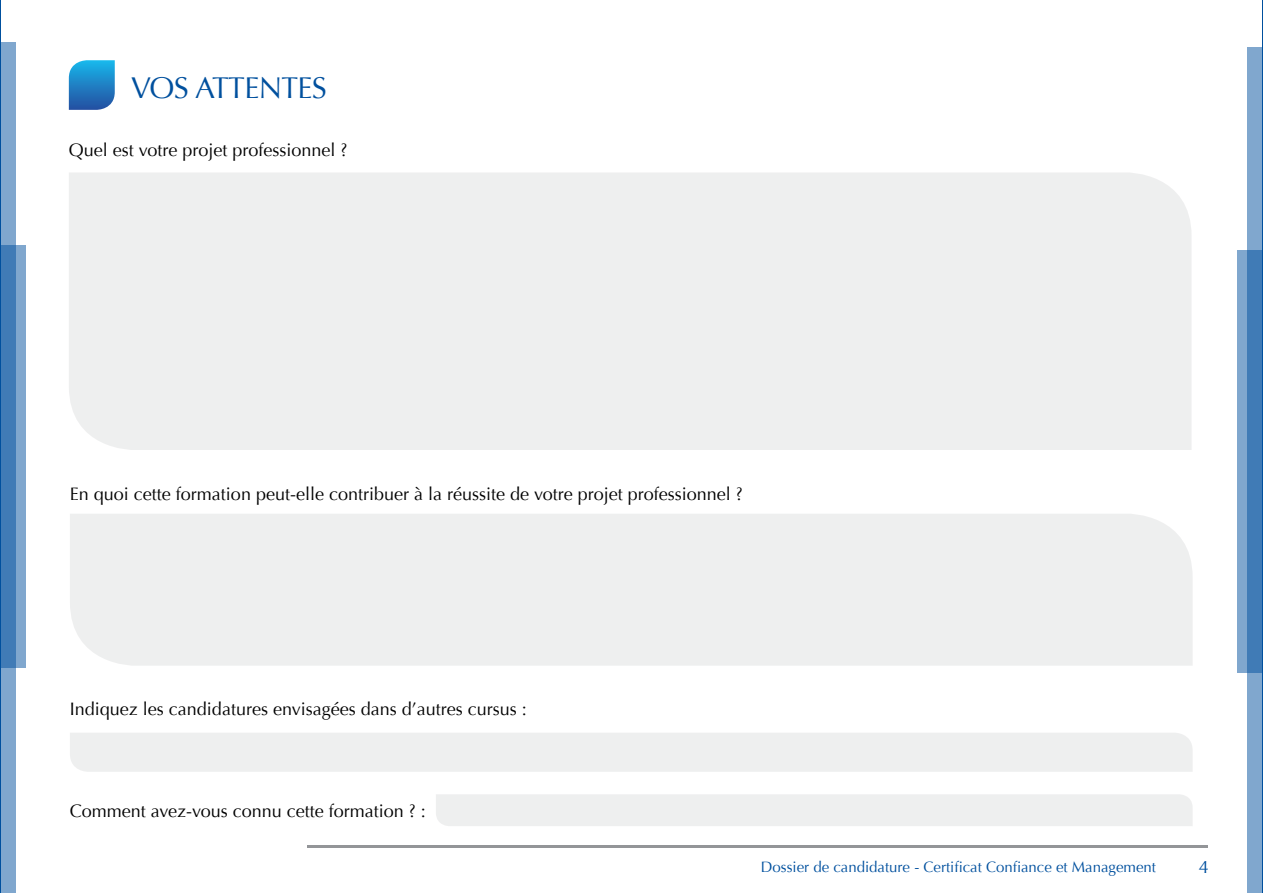
<style>
.page{position:relative;width:1263px;height:893px;background:#fff}
.page>*{position:absolute;margin:0;border:0;box-sizing:border-box;transform-origin:0 0}
.t1{font:30px "Optima";letter-spacing:-.02em;color:#00509e}
.t2{font:18px "Optima";color:#000}
.t3{font:18px "Optima";color:#00509e}
.t4{font:15px "Optima";color:#00509e}
</style>
<div class="page">
<div style="left:0;top:42px;width:16px;height:851px;background:#80a7ce"></div>
<svg style="left:1px;top:245px;width:25px;height:423px;background:#598cbf"></svg>
<hr style="left:0;top:0;width:1px;height:893px;background:#00509e">
<hr style="left:307px;top:845px;width:900px;height:3px;background:#939598">
<div style="left:1247px;top:47px;width:16px;height:846px;background:#80a7ce"></div>
<svg style="left:1237px;top:250px;width:25px;height:422px;background:#598cbf"></svg>
<hr style="left:1262px;top:0;width:1px;height:893px;background:#00509e">
<div style="left:69px;top:173px;width:1122px;height:277px;background:#eeefef"></div>
<svg style="left:69px;top:60px;width:46px;height:50px;background:#2d8ac9"></svg>
<div style="left:70px;top:514px;width:1123px;height:152px;background:#eeefef"></div>
<div style="left:70px;top:733px;width:1123px;height:39px;background:#eeefef"></div>
<div style="left:436px;top:794px;width:757px;height:32px;background:#eeefef"></div>
<h1 class="t1" style="left:131px;top:71px;width:197px">vos attentes</h1>
<p class="t2" style="left:69px;top:140px;width:280px">Quel est votre projet professionnel ?</p>
<p class="t2" style="left:70px;top:484px;width:674px">En quoi cette formation peut-elle contribuer à la réussite de votre projet professionnel ?</p>
<p class="t2" style="left:70px;top:699px;width:458px">Indiquez les candidatures envisagées dans d’autres cursus :</p>
<p class="t2" style="left:70px;top:801px;width:358px">Comment avez-vous connu cette formation ? :</p>
<p class="t4" style="left:761px;top:858px;width:397px">Dossier de candidature - Certificat Confiance et Management</p>
<p class="t3" style="left:1199px;top:857px;width:12px">4</p>
</div>
